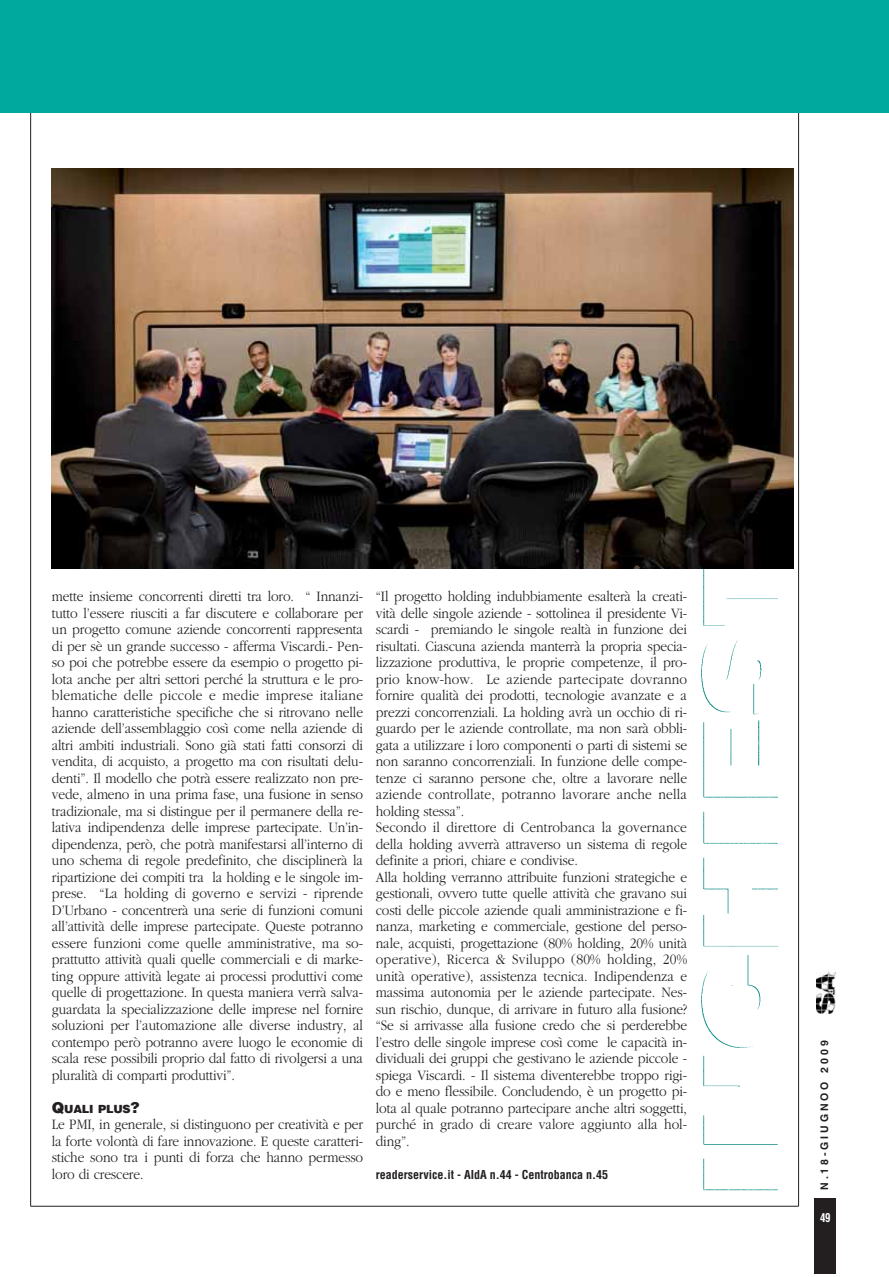
<style>
.page{position:relative;width:889px;height:1277px;background:#fff}
.page>*{position:absolute;margin:0;border:0;box-sizing:border-box;transform-origin:0 0}
.t1{font:300 15px/16.5px "Garamond LT";letter-spacing:-.01em;color:#231f20;text-align:justify;scale:.9 1}
.t2{font:700 condensed 12px "Helvetica LT";color:#231f20}
.t3{font:700 condensed 12px "Helvetica LT";color:#fff;scale:.9 1}
.t4{font:900 11.25px "Helvetica LT";letter-spacing:-.02em;color:#231f20}
.t5{font:700 10.5px "Helvetica LT";letter-spacing:.28em;color:#231f20}
.s1{font-size:15px}
</style>
<div class="page">
<img style="left:694px;top:568px;width:95px;height:638px">
<hr style="left:30px;top:92px;width:1px;height:1114px;background:#231f20">
<hr style="left:798px;top:92px;width:1px;height:1114px;background:#231f20">
<hr style="left:31px;top:1206px;width:767px;height:1px;background:#231f20">
<div style="left:0;top:0;width:888px;height:112px;background:#00a99d"></div>
<div style="left:814px;top:1198px;width:22px;height:75px;background:#231f20"></div>
<img style="left:816px;top:973px;width:19px;height:40px">
<img style="left:52px;top:169px;width:741px;height:399px">
<p class="t1" style="left:52px;top:589px;width:347px">mette insieme concorrenti diretti tra loro. “ Innanzi&shy;tutto l’essere riusciti a far discutere e collaborare per un progetto comune aziende concorrenti rappresenta di per sè un grande successo - afferma Viscardi.- Pen&shy;so poi che potrebbe essere da esempio o progetto pi&shy;lota anche per altri settori perché la struttura e le pro&shy;blematiche delle piccole e medie imprese italiane hanno caratteristiche specifiche che si ritrovano nelle aziende dell’assemblaggio così come nella aziende di altri ambiti industriali. Sono già stati fatti consorzi di vendita, di acquisto, a progetto ma con risultati delu&shy;denti”. Il modello che potrà essere realizzato non pre&shy;vede, almeno in una prima fase, una fusione in senso tradizionale, ma si distingue per il permanere della re&shy;lativa indipendenza delle imprese partecipate. Un’in&shy;dipendenza, però, che potrà manifestarsi all’interno di uno schema di regole predefinito, che disciplinerà la ripartizione dei compiti tra la holding e le singole im&shy;prese. “La holding di governo e servizi - riprende D’Urbano - concentrerà una serie di funzioni comuni all’attività delle imprese partecipate. Queste potranno essere funzioni come quelle amministrative, ma so&shy;prattutto attività quali quelle commerciali e di marke&shy;ting oppure attività legate ai processi produttivi come quelle di progettazione. In questa maniera verrà salva&shy;guardata la specializzazione delle imprese nel fornire soluzioni per l’automazione alle diverse industry, al contempo però potranno avere luogo le economie di scala rese possibili proprio dal fatto di rivolgersi a una pluralità di comparti produttivi”.</p>
<p class="t4" style="left:52px;top:1105px;width:89px"><span class="s1">Q</span>UALI PLUS<span class="s1">?</span></p>
<p class="t1" style="left:52px;top:1117px;width:347px">Le PMI, in generale, si distinguono per creatività e per la forte volontà di fare innovazione. E queste caratteri&shy;stiche sono tra i punti di forza che hanno permesso loro di crescere.</p>
<p class="t1" style="left:376px;top:589px;width:347px;text-align:left">“Il progetto holding indubbiamente esalterà la creati&shy;vità delle singole aziende - sottolinea il presidente Vi&shy;scardi - premiando le singole realtà in funzione dei risultati. Ciascuna azienda manterrà la propria specia&shy;lizzazione produttiva, le proprie competenze, il pro&shy;prio know-how. Le aziende partecipate dovranno fornire qualità dei prodotti, tecnologie avanzate e a prezzi concorrenziali. La holding avrà un occhio di ri&shy;guardo per le aziende controllate, ma non sarà obbli&shy;gata a utilizzare i loro componenti o parti di sistemi se non saranno concorrenziali. In funzione delle compe&shy;tenze ci saranno persone che, oltre a lavorare nelle aziende controllate, potranno lavorare anche nella holding stessa”.<br>Secondo il direttore di Centrobanca la governance della holding avverrà attraverso un sistema di regole definite a priori, chiare e condivise.<br>Alla holding verranno attribuite funzioni strategiche e gestionali, ovvero tutte quelle attività che gravano sui costi delle piccole aziende quali amministrazione e fi&shy;nanza, marketing e commerciale, gestione del perso&shy;nale, acquisti, progettazione (80% holding, 20% unità operative), Ricerca &amp; Sviluppo (80% holding, 20% unità operative), assistenza tecnica. Indipendenza e massima autonomia per le aziende partecipate. Nes&shy;sun rischio, dunque, di arrivare in futuro alla fusione? “Se si arrivasse alla fusione credo che si perderebbe l’estro delle singole imprese così come le capacità in&shy;dividuali dei gruppi che gestivano le aziende piccole - spiega Viscardi. - Il sistema diventerebbe troppo rigi&shy;do e meno flessibile. Concludendo, è un progetto pi&shy;lota al quale potranno partecipare anche altri soggetti, purché in grado di creare valore aggiunto alla hol&shy;ding”.</p>
<p class="t2" style="left:376px;top:1167px;width:234px">readerservice.it - AIdA n.44 - Centrobanca n.45</p>
<p class="t5" style="left:820px;top:1190px;width:151px;rotate:-90deg">N.18-GIUGNOO 2009</p>
<p class="t3" style="left:820px;top:1211px;width:13px">49</p>
</div>
